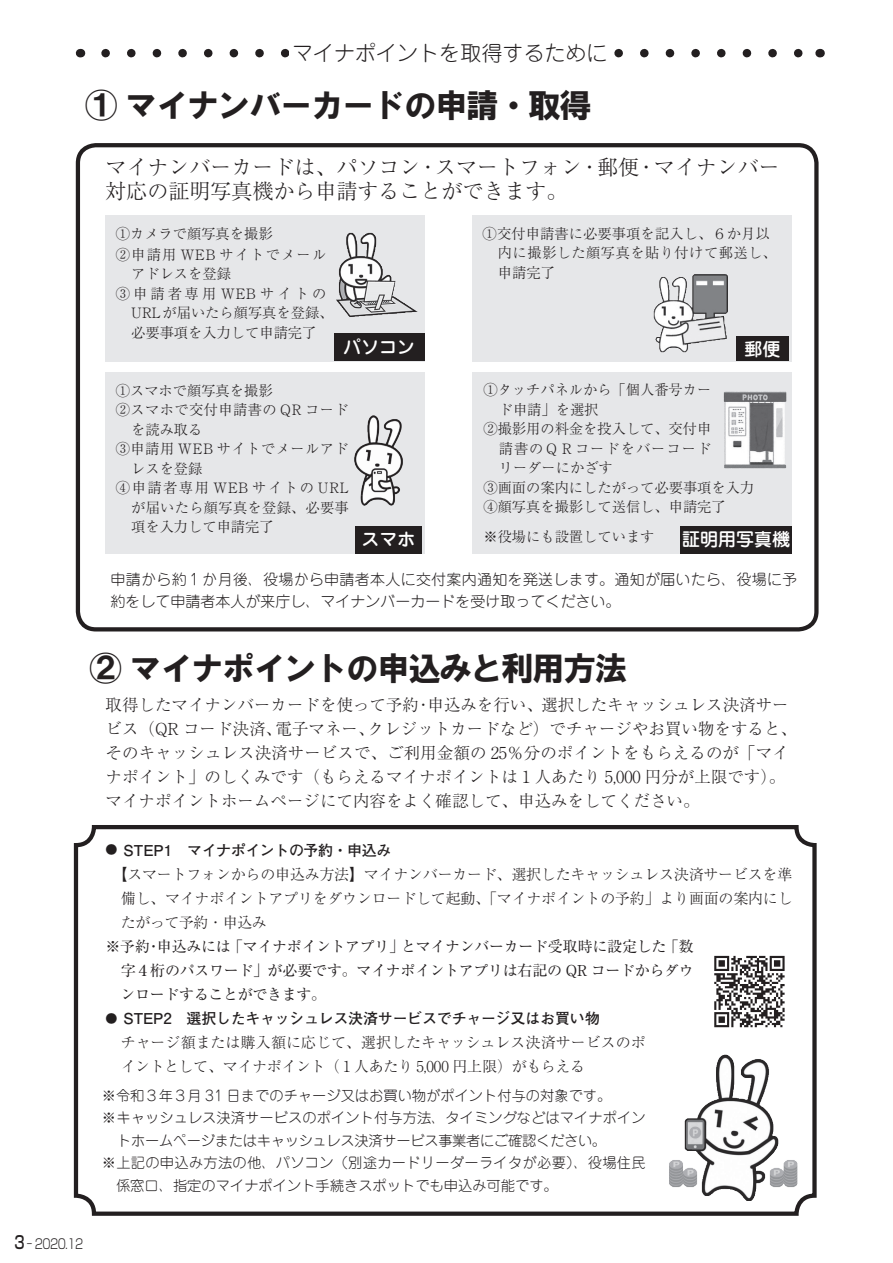
<style>
.page{position:relative;width:893px;height:1263px;background:#fff}
.page>*{position:absolute;margin:0;border:0;box-sizing:border-box;transform-origin:0 0}
.t1{font:33px "HGS Soei Kakugothic UB";letter-spacing:-.06em;color:#231f20}
.t2{font:300 21px/24px "Ryumin Pro";color:#231f20}
.t3{font:300 21px "Jun 101 Pro";color:#231f20}
.t4{font:500 18px "Jun 34 Pro";color:#fff}
.t5{font:500 17.55px "Shin Go Pro";color:#231f20;scale:.77 1}
.t6{font:300 16.5px/24px "Ryumin Pro";color:#231f20}
.t7{font:300 15px/24px "Ryumin Pro";letter-spacing:-.015em;color:#231f20;text-align:justify}
.t8{font:15px/24px "Ryumin Pro";letter-spacing:-.02em;color:#231f20}
.t9{font:300 15px/22.5px "Jun 101 Pro";letter-spacing:.02em;color:#231f20}
.t10{font:700 15px "Futo Go B101 Pro";letter-spacing:-.02em;color:#231f20}
.t11{font:300 14.25px/19.5px "Ryumin Pro";color:#231f20}
.t12{font:300 14.25px "Jun 101 Pro";color:#231f20}
.t13{font:300 14.25px "Jun 101 Pro";letter-spacing:.02em;color:#231f20}
.t14{font:300 14.25px "Jun 101 Pro";letter-spacing:-.02em;color:#231f20}
.t15{font:300 14.25px/21px "Ryumin Pro";letter-spacing:.05em;color:#231f20}
.t16{font:300 14.25px "Ryumin Pro";letter-spacing:.03em;color:#231f20}
.t17{font:300 14.25px "Ryumin Pro";letter-spacing:.035em;color:#231f20}
.t18{font:300 14.25px "Ryumin Pro";letter-spacing:.11em;color:#231f20}
.t19{font:300 14.25px "Ryumin Pro";letter-spacing:.02em;color:#231f20}
.t20{font:300 14.25px "Ryumin Pro";letter-spacing:.07em;color:#231f20}
.t21{font:300 14.25px "Ryumin Pro";letter-spacing:.21em;color:#231f20}
.t22{font:300 13.5px "Shin Go Pro";letter-spacing:-.05em;color:#231f20;scale:.8 1}
.t23{font:300 12px "Jun 101 Pro";color:#231f20}
.s1{font-family:"Jun 101 Pro";font-weight:300}
.s2{font-weight:300;font-size:13.5px}
</style>
<div class="page">
<div style="left:76px;top:143px;width:743px;height:488px;border:4px solid #231f20;border-radius:18px"></div>
<svg style="left:106px;top:49px;width:697px;height:8px"></svg>
<div style="left:290px;top:43px;width:320px;height:23px;background:#fff"></div>
<div style="left:105px;top:215px;width:320px;height:146px;background:#e6e7e9"></div>
<div style="left:472px;top:215px;width:320px;height:146px;background:#e6e7e9"></div>
<div style="left:105px;top:373px;width:320px;height:181px;background:#e6e7e9"></div>
<div style="left:472px;top:373px;width:320px;height:181px;background:#e6e7e9"></div>
<img style="left:653px;top:274px;width:75px;height:79px">
<img style="left:336px;top:232px;width:82px;height:85px">
<img style="left:354px;top:415px;width:49px;height:91px">
<img style="left:723px;top:391px;width:64px;height:78px">
<div style="left:334px;top:334px;width:91px;height:27px;background:#231f20"></div>
<div style="left:355px;top:526px;width:67px;height:27px;background:#231f20"></div>
<div style="left:736px;top:336px;width:53px;height:25px;background:#231f20"></div>
<div style="left:680px;top:526px;width:112px;height:27px;background:#231f20"></div>
<div style="left:74px;top:825px;width:743px;height:391px;border:4px solid #231f20;border-radius:18px"></div>
<img style="left:669px;top:1055px;width:130px;height:146px">
<img style="left:714px;top:955px;width:71px;height:73px">
<p class="t3" style="left:292px;top:36px;width:316px">マイナポイントを取得するために</p>
<h1 class="t1" style="left:85px;top:89px;width:509px">① マイナンバーカードの申請・取得</h1>
<p class="t2" style="left:106px;top:153px;width:676px">マイナンバーカードは、パソコン・スマートフォン・郵便・マイナンバー対応の証明写真機から申請することができます。</p>
<p class="t15" style="left:116px;top:222px;width:212px">①カメラで顔写真を撮影<br>②申請用 WEB サイトでメール</p>
<p class="t11" style="left:131px;top:263px;width:101px">アドレスを登録</p>
<p class="t21" style="left:116px;top:282px;width:212px">③申請者専用WEBサイトの</p>
<p class="t11" style="left:131px;top:302px;width:204px">URLが届いたら顔写真を登録、</p>
<p class="t11" style="left:131px;top:322px;width:187px">必要事項を入力して申請完了</p>
<p class="t4" style="left:343px;top:333px;width:74px">パソコン</p>
<p class="t11" style="left:498px;top:223px;width:280px;text-indent:-15px">①交付申請書に必要事項を記入し、６か月以内に撮影した顔写真を貼り付けて郵送し、申請完了</p>
<p class="t4" style="left:745px;top:334px;width:37px">郵便</p>
<p class="t11" style="left:483px;top:379px;width:229px">①タッチパネルから「個人番号カー</p>
<p class="t11" style="left:499px;top:398px;width:101px">ド申請」を選択</p>
<p class="t11" style="left:483px;top:418px;width:229px">②撮影用の料金を投入して、交付申</p>
<p class="t20" style="left:499px;top:437px;width:214px">請書のＱＲコードをバーコード</p>
<p class="t11" style="left:499px;top:457px;width:115px">リーダーにかざす</p>
<p class="t11" style="left:483px;top:476px;width:272px">③画面の案内にしたがって必要事項を入力</p>
<p class="t11" style="left:483px;top:496px;width:244px">④顔写真を撮影して送信し、申請完了</p>
<p class="t11" style="left:483px;top:526px;width:172px">※役場にも設置しています</p>
<p class="t9" style="left:111px;top:566px;width:688px">申請から約１か月後、役場から申請者本人に交付案内通知を発送します。通知が届いたら、役場に予約をして申請者本人が来庁し、マイナンバーカードを受け取ってください。</p>
<p class="t11" style="left:116px;top:380px;width:158px">①スマホで顔写真を撮影</p>
<p class="t16" style="left:116px;top:399px;width:234px">②スマホで交付申請書の QR コード</p>
<p class="t11" style="left:131px;top:419px;width:73px">を読み取る</p>
<p class="t17" style="left:116px;top:438px;width:234px">③申請用 WEB サイトでメールアド</p>
<p class="t11" style="left:131px;top:457px;width:73px">レスを登録</p>
<p class="t18" style="left:116px;top:477px;width:234px">④申請者専用 WEB サイトの URL</p>
<p class="t19" style="left:131px;top:496px;width:219px">が届いたら顔写真を登録、必要事</p>
<p class="t11" style="left:131px;top:516px;width:144px">項を入力して申請完了</p>
<p class="t4" style="left:682px;top:525px;width:109px">証明用写真機</p>
<p class="t4" style="left:362px;top:525px;width:55px">スマホ</p>
<h1 class="t1" style="left:89px;top:652px;width:540px">② マイナポイントの申込みと利用方法</h1>
<p class="t6" style="left:427px;top:691px;width:363px">申込みを行い、選択したキャッシュレス決済サー</p>
<p class="t6" style="left:368px;top:691px;width:430px;text-indent:-262px">取得したマイナンバーカードを使って予約<br>クレジットカードなど）でチャージやお買い物をすると、</p>
<p class="t6" style="left:415px;top:691px;width:18px">・</p>
<p class="t6" style="left:106px;top:715px;width:685px">ビス（QR コード決済、<br>そのキャッシュレス決済サービスで、ご利用金額の 25％分のポイントをもらえるのが「マイナポイント」のしくみです（もらえるマイナポイントは１人あたり 5,000 円分が上限です。(マイナポイントホームページにて内容をよく確認して、申込みをしてください。</p>
<p class="t10" style="left:124px;top:838px;width:269px">STEP 　1 マイナポイントの予約・申込み</p>
<p class="t6" style="left:275px;top:715px;width:100px">電子マネー、</p>
<p class="t23" style="left:106px;top:840px;width:13px">●</p>
<p class="t7" style="left:121px;top:861px;width:673px;text-indent:-15px">　【スマートフォンからの申込み方法】マイナンバーカード、選択したキャッシュレス決済サービスを準備し、マイナポイントアプリをダウンロードして起動、「マイナポイントの予約」より画面の案内にしたがって予約・申込み</p>
<p class="t8" style="left:664px;top:933px;width:31px">「数</p>
<p class="t8" style="left:401px;top:933px;width:267px">とマイナンバーカード受取時に設定した</p>
<p class="t8" style="left:157px;top:933px;width:76px">申込みには</p>
<p class="t8" style="left:121px;top:933px;width:575px;text-indent:-15px"><span class="s1">※</span>予約<br>字４桁のパスワード」が必要です。マイナポイントアプリは右記の QR コードからダウンロードすることができます。</p>
<p class="t10" style="left:124px;top:1006px;width:478px">STEP 　2 選択したキャッシュレス決済サービスでチャージ又はお買い物</p>
<p class="t8" style="left:228px;top:933px;width:177px">「マイナポイントアプリ」</p>
<p class="t8" style="left:146px;top:933px;width:16px">・</p>
<p class="t23" style="left:106px;top:1008px;width:13px">●</p>
<p class="t7" style="left:121px;top:1029px;width:526px;text-indent:-15px">　チャージ額または購入額に応じて、選択したキャッシュレス決済サービスのポイントとして、マイナポイント（１人あたり 5,000 円上限）がもらえる</p>
<p class="t12" style="left:102px;top:1084px;width:511px">※令和３年３月 31 日までのチャージ又はお買い物がポイント付与の対象です。</p>
<p class="t12" style="left:102px;top:1107px;width:545px">※キャッシュレス決済サービスのポイント付与方法、タイミングなどはマイナポイン</p>
<p class="t14" style="left:117px;top:1129px;width:491px">トホームページまたはキャッシュレス決済サービス事業者にご確認ください。</p>
<p class="t13" style="left:102px;top:1152px;width:545px">※上記の申込み方法の他、パソコン（別途カードリーダーライタが必要）、役場住民</p>
<p class="t12" style="left:102px;top:1174px;width:457px">　係窓口、指定のマイナポイント手続きスポットでも申込み可能です。</p>
<p class="t5" style="left:13px;top:1228px;width:28px">３<span class="s2">−</span></p>
<p class="t22" style="left:35px;top:1233px;width:62px">2020.12</p>
</div>
